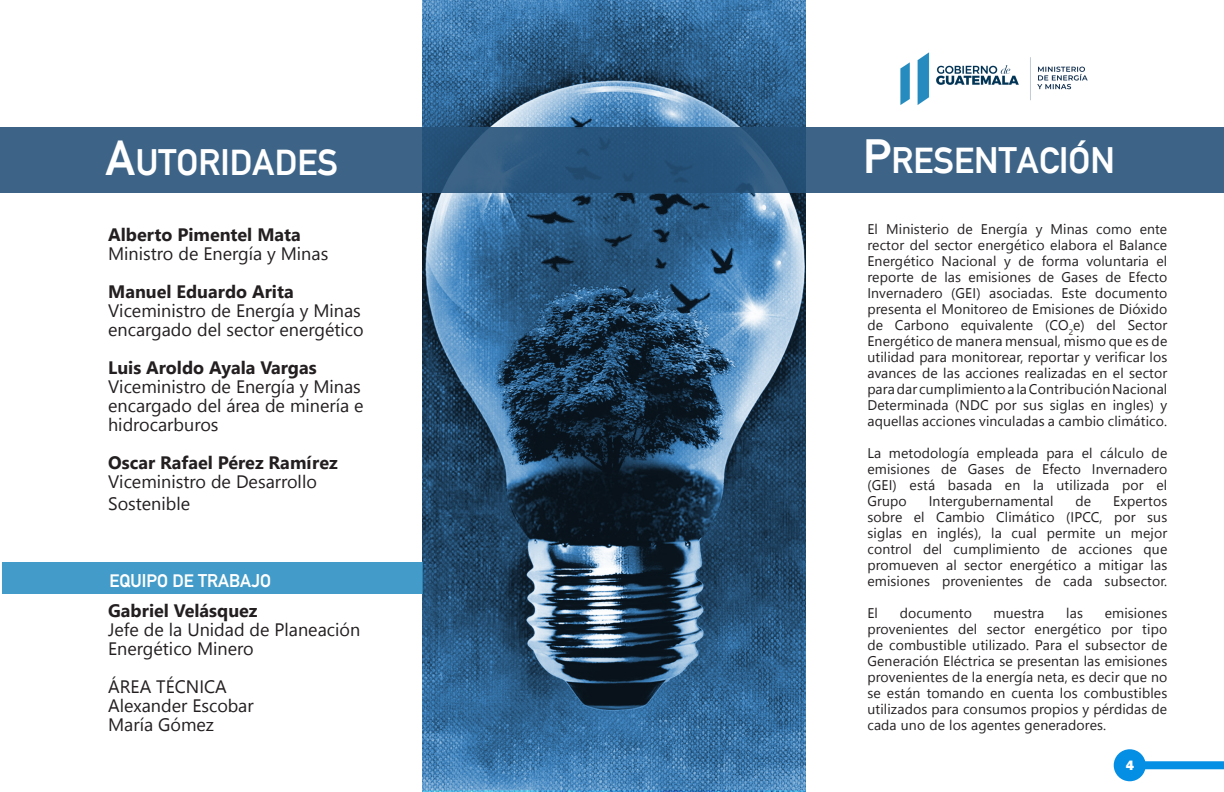
<style>
.page{position:relative;width:1224px;height:792px;background:#fff}
.page>*{position:absolute;margin:0;border:0;box-sizing:border-box;transform-origin:0 0}
.t1{font:36px "Alte DIN1451 Mittelschriftgepraegt";color:#fff}
.t2{font:18px/19px "Leelawadee UI";color:#231f20}
.t3{font:700 18px "Leelawadee UI";color:#231f20}
.t4{font:18px "Alte DIN1451 Mittelschriftgepraegt";color:#fff}
.t5{font:14px/16px "Leelawadee UI";letter-spacing:.01em;color:#231f20;text-align:justify}
.t6{font:800 14px "Franklin Gothic";color:#fff}
.s1{font-size:48px}
</style>
<div class="page">
<img style="left:423px;top:0;width:382px;height:792px">
<svg style="left:0;top:127px;width:1224px;height:65px;background:#365f83"></svg>
<div style="left:2px;top:563px;width:421px;height:31px;background:#429bc8"></div>
<img style="left:900px;top:52px;width:188px;height:53px">
<div style="left:1130px;top:761px;width:94px;height:8px;background:#048ee4"></div>
<div style="left:1114px;top:749px;width:32px;height:32px;background:#048ee4;border-radius:50%"></div>
<h1 class="t1" style="left:106px;top:140px;width:234px"><span class="s1">A</span>UTORIDADES</h1>
<h1 class="t1" style="left:863px;top:139px;width:254px"><span class="s1">P</span>RESENTACIÓN</h1>
<p class="t3" style="left:108px;top:222px;width:194px">Alberto Pimentel Mata</p>
<p class="t2" style="left:108px;top:243px;width:222px">Ministro de Energía y Minas</p>
<p class="t3" style="left:108px;top:279px;width:187px">Manuel Eduardo Arita</p>
<p class="t2" style="left:108px;top:300px;width:257px">Viceministro de Energía y Minas encargado del sector energético</p>
<p class="t3" style="left:108px;top:355px;width:210px">Luis Aroldo Ayala Vargas</p>
<p class="t2" style="left:108px;top:376px;width:257px">Viceministro de Energía y Minas encargado del área de minería e hidrocarburos</p>
<p class="t3" style="left:108px;top:450px;width:231px">Oscar Rafael Pérez Ramírez</p>
<p class="t2" style="left:108px;top:470px;width:210px;line-height:21.6px">Viceministro de Desarrollo<br>Sostenible</p>
<p class="t4" style="left:110px;top:570px;width:163px">EQUIPO DE TRABAJO</p>
<p class="t3" style="left:108px;top:597px;width:151px">Gabriel Velásquez</p>
<p class="t2" style="left:108px;top:619px;width:254px">Jefe de la Unidad de Planeación<br>Energético Minero</p>
<p class="t2" style="left:108px;top:676px;width:147px">ÁREA TÉCNICA<br>Alexander Escobar<br>María Gómez</p>
<p class="t5" style="left:867px;top:220px;width:301px">El Ministerio de Energía y Minas como ente rector del sector energético elabora el Balance Energético Nacional y de forma voluntaria el reporte de las emisiones de Gases de Efecto Invernadero (GEI) asociadas. Este documento presenta el Monitoreo de Emisiones de Dióxido de Carbono equivalente (CO<sub>2</sub>e) del Sector Energético de manera mensual, mismo que es de utilidad para monitorear, reportar y verificar los avances de las acciones realizadas en el sector para dar cumplimiento a la Contribución Nacional Determinada (NDC por sus siglas en ingles) y aquellas acciones vinculadas a cambio climático.</p>
<p class="t5" style="left:867px;top:444px;width:301px">La metodología empleada para el cálculo de emisiones de Gases de Efecto Invernadero (GEI) está basada en la utilizada por el Grupo</p>
<p class="t5" style="left:929px;top:492px;width:126px">Intergubernamental</p>
<p class="t5" style="left:1076px;top:492px;width:17px">de</p>
<p class="t5" style="left:867px;top:492px;width:301px;text-indent:246px">Expertos sobre el Cambio Climático (IPCC, por sus siglas en inglés), la cual permite un mejor control del cumplimiento de acciones que promueven al sector energético a mitigar las emisiones provenientes de cada subsector.</p>
<p class="t5" style="left:867px;top:604px;width:12px">El</p>
<p class="t5" style="left:900px;top:604px;width:74px">documento</p>
<p class="t5" style="left:994px;top:604px;width:52px">muestra</p>
<p class="t5" style="left:1066px;top:604px;width:18px">las</p>
<p class="t5" style="left:867px;top:604px;width:301px;text-indent:237px">emisiones provenientes del sector energético por tipo de combustible utilizado. Para el subsector de Generación Eléctrica se presentan las emisiones provenientes de la energía neta, es decir que no se están tomando en cuenta los combustibles utilizados para consumos propios y pérdidas de cada uno de los agentes generadores.</p>
<p class="t6" style="left:1126px;top:757px;width:10px">4</p>
</div>
